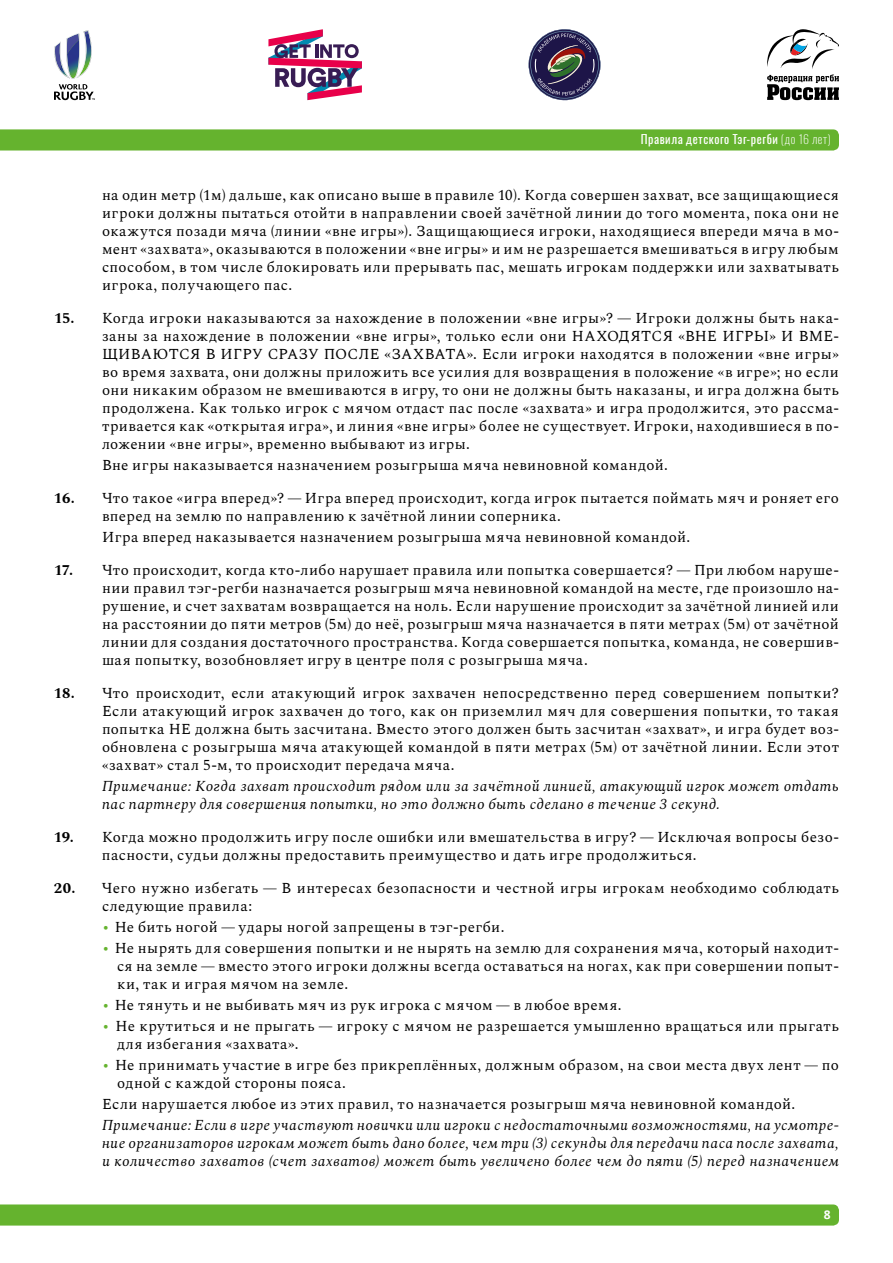
<style>
.page{position:relative;width:893px;height:1263px;background:#fff}
.page>*{position:absolute;margin:0;border:0;box-sizing:border-box;transform-origin:0 0}
.t1{font:15px/18px "Spectral";letter-spacing:.035em;color:#000;text-align:justify}
.t2{font:italic 15px/18px "Spectral";letter-spacing:.03em;color:#000}
.t3{font:12px "Oswald";letter-spacing:.045em;color:#fff}
.t4{font:700 12px "Open Sans";color:#fff}
.s1{font-weight:200}
.s2{font-weight:700}
.s3{color:#65b32e}
</style>
<div class="page">
<div style="left:0;top:129px;width:839px;height:21px;background:#65b32e"></div>
<div style="left:0;top:1204px;width:839px;height:21px;background:#65b32e"></div>
<svg style="left:54px;top:30px;width:41px;height:70px"></svg>
<svg style="left:767px;top:29px;width:72px;height:71px"></svg>
<svg style="left:268px;top:29px;width:94px;height:71px"></svg>
<svg style="left:528px;top:29px;width:73px;height:72px"></svg>
<p class="t3" style="left:641px;top:130px;width:191px">Правила детского Тэг-регби <span class="s1">(до 16 лет)</span></p>
<p class="t1" style="left:102px;top:185px;width:738px">на один метр (1м) дальше, как описано выше в правиле 10). Когда совершен захват, все защищающиеся игроки должны пытаться отойти в направлении своей зачётной линии до того момента, пока они не окажутся позади мяча (линии «вне игры»). Защищающиеся игроки, находящиеся впереди мяча в мо&shy;мент «захвата», оказываются в положении «вне игры» и им не разрешается вмешиваться в игру любым способом, в том числе блокировать или прерывать пас, мешать игрокам поддержки или захватывать игрока, получающего пас.</p>
<p class="t1" style="left:102px;top:308px;width:738px;text-indent:-48px"><span class="s2">15.</span> Когда игроки наказываются за нахождение в положении «вне игры»? — Игроки должны быть нака&shy;заны за нахождение в положении «вне игры», только если они НАХОДЯТСЯ «ВНЕ ИГРЫ» И ВМЕ-ЩИВАЮТСЯ В ИГРУ СРАЗУ ПОСЛЕ «ЗАХВАТА». Если игроки находятся в положении «вне игры» во время захвата, они должны приложить все усилия для возвращения в положение «в игре»; но если они никаким образом не вмешиваются в игру, то они не должны быть наказаны, и игра должна быть продолжена. Как только игрок с мячом отдаст пас после «захвата» и игра продолжится, это рассма&shy;тривается как «открытая игра», и линия «вне игры» более не существует. Игроки, находившиеся в по&shy;ложении «вне игры», временно выбывают из игры.</p>
<p class="t1" style="left:102px;top:455px;width:567px">Вне игры наказывается назначением розыгрыша мяча невиновной командой.</p>
<p class="t1" style="left:102px;top:488px;width:738px;text-indent:-48px"><span class="s2">16.</span> Что такое «игра вперед»? — Игра вперед происходит, когда игрок пытается поймать мяч и роняет его вперед на землю по направлению к зачётной линии соперника.</p>
<p class="t1" style="left:102px;top:527px;width:590px">Игра вперед наказывается назначением розыгрыша мяча невиновной командой.</p>
<p class="t1" style="left:102px;top:560px;width:738px;text-indent:-48px"><span class="s2">17.</span> Что происходит, когда кто-либо нарушает правила или попытка совершается? — При любом наруше&shy;нии правил тэг-регби назначается розыгрыш мяча невиновной командой на месте, где произошло на&shy;рушение, и счет захватам возвращается на ноль. Если нарушение происходит за зачётной линией или на расстоянии до пяти метров (5м) до неё, розыгрыш мяча назначается в пяти метрах (5м) от зачётной линии для создания достаточного пространства. Когда совершается попытка, команда, не совершив&shy;шая попытку, возобновляет игру в центре поля с розыгрыша мяча.</p>
<p class="t1" style="left:102px;top:683px;width:738px;text-indent:-48px"><span class="s2">18.</span> Что происходит, если атакующий игрок захвачен непосредственно перед совершением попытки?<br>Если атакующий игрок захвачен до того, как он приземлил мяч для совершения попытки, то такая попытка НЕ должна быть засчитана. Вместо этого должен быть засчитан «захват», и игра будет воз&shy;обновлена с розыгрыша мяча атакующей командой в пяти метрах (5м) от зачётной линии. Если этот «захват» стал 5-м, то происходит передача мяча.</p>
<p class="t2" style="left:102px;top:776px;width:738px">Примечание: Когда захват происходит рядом или за зачётной линией, атакующий игрок может отдать пас партнеру для совершения попытки, но это должно быть сделано в течение 3 секунд.</p>
<p class="t1" style="left:102px;top:827px;width:738px;text-indent:-48px"><span class="s2">19.</span> Когда можно продолжить игру после ошибки или вмешательства в игру? — Исключая вопросы безо&shy;пасности, судьи должны предоставить преимущество и дать игре продолжиться.</p>
<p class="t1" style="left:102px;top:878px;width:738px;text-indent:-48px"><span class="s2">20.</span> Чего нужно избегать — В интересах безопасности и честной игры игрокам необходимо соблюдать следующие правила:</p>
<p class="t1" style="left:102px;top:917px;width:404px"><span class="s3">•</span> Не бить ногой — удары ногой запрещены в тэг-регби.</p>
<p class="t1" style="left:117px;top:938px;width:723px;text-indent:-15px"><span class="s3">•</span> Не нырять для совершения попытки и не нырять на землю для сохранения мяча, который находит&shy;ся на земле — вместо этого игроки должны всегда оставаться на ногах, как при совершении попыт&shy;ки, так и играя мячом на земле.</p>
<p class="t1" style="left:102px;top:995px;width:521px"><span class="s3">•</span> Не тянуть и не выбивать мяч из рук игрока с мячом — в любое время.</p>
<p class="t1" style="left:117px;top:1016px;width:723px;text-indent:-15px"><span class="s3">•</span> Не крутиться и не прыгать — игроку с мячом не разрешается умышленно вращаться или прыгать для избегания «захвата».</p>
<p class="t1" style="left:117px;top:1055px;width:723px;text-indent:-15px"><span class="s3">•</span> Не принимать участие в игре без прикреплённых, должным образом, на свои места двух лент — по одной с каждой стороны пояса.</p>
<p class="t1" style="left:102px;top:1094px;width:695px">Если нарушается любое из этих правил, то назначается розыгрыш мяча невиновной командой.</p>
<p class="t2" style="left:102px;top:1115px;width:738px;text-align:justify">Примечание: Если в игре участвуют новички или игроки с недостаточными возможностями, на усмотре&shy;ние организаторов игрокам может быть дано более, чем три (3) секунды для передачи паса после захвата, и количество захватов (счет захватов) может быть увеличено более чем до пяти (5) перед назначением</p>
<p class="t4" style="left:824px;top:1206px;width:8px">8</p>
</div>
